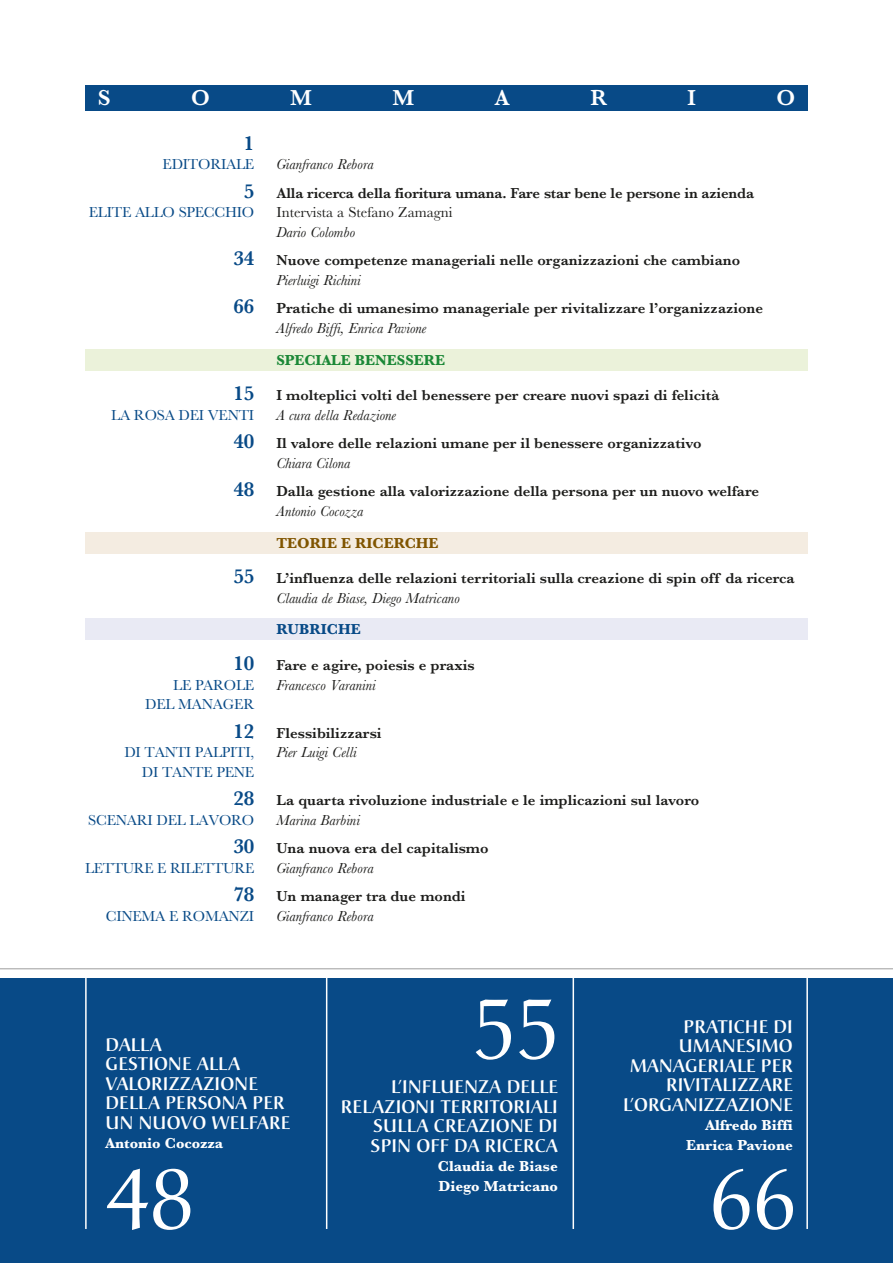
<style>
.page{position:relative;width:893px;height:1263px;background:#fff}
.page>*{position:absolute;margin:0;border:0;box-sizing:border-box;transform-origin:0 0}
.t1{font:84px "Christiana";color:#fff}
.t2{font:600 22.5px "Baskerville";color:#fff}
.t3{font:600 21px "Baskerville";letter-spacing:-.015em;color:#084a87}
.t4{font:500 18px/19.5px "Christiana";letter-spacing:.01em;color:#fff;text-align:right}
.t5{font:600 15px "Baskerville";color:#1d1d1b}
.t6{font:italic 15px "Baskerville";color:#1d1d1b}
.t7{font:15px/19.5px "Baskerville";letter-spacing:-.015em;color:#084a87;text-align:right}
.t8{font:700 15px/19.5px "Baskerville";color:#fff;text-align:right}
.t9{font:15px "Baskerville";color:#1d1d1b}
.t10{font:700 15px "Baskerville";color:#1b8837}
.t11{font:700 15px "Baskerville";color:#805500}
.t12{font:700 15px "Baskerville";color:#084a87}
</style>
<div class="page">
<div style="left:0;top:978px;width:893px;height:285px;background:#084a87"></div>
<hr style="left:573px;top:972px;width:1px;height:257px;background:#fff">
<hr style="left:326px;top:972px;width:1px;height:257px;background:#fff">
<hr style="left:85px;top:972px;width:2px;height:257px;background:#fff">
<hr style="left:806px;top:972px;width:2px;height:257px;background:#fff">
<hr style="left:0;top:968px;width:893px;height:1px;background:#9d9d9d">
<div style="left:85px;top:85px;width:723px;height:26px;background:#084a87"></div>
<div style="left:85px;top:533px;width:723px;height:21px;background:#f4ece1"></div>
<div style="left:85px;top:350px;width:723px;height:21px;background:#ebf2da"></div>
<div style="left:85px;top:618px;width:723px;height:22px;background:#e9eaf4"></div>
<h2 class="t2" style="left:98px;top:82px;width:14px">S</h2>
<h2 class="t2" style="left:191px;top:82px;width:20px">O</h2>
<h2 class="t2" style="left:290px;top:82px;width:23px">M</h2>
<h2 class="t2" style="left:392px;top:82px;width:23px">M</h2>
<h2 class="t2" style="left:495px;top:82px;width:17px">A</h2>
<h2 class="t2" style="left:590px;top:82px;width:18px">R</h2>
<h2 class="t2" style="left:688px;top:82px;width:10px">I</h2>
<h2 class="t2" style="left:776px;top:82px;width:20px">O</h2>
<h3 class="t3" style="left:244px;top:128px;width:12px">1</h3>
<p class="t7" style="left:163px;top:155px;width:93px">EDITORIALE</p>
<h3 class="t3" style="left:244px;top:176px;width:12px">5</h3>
<p class="t7" style="left:89px;top:203px;width:167px">ELITE ALLO SPECCHIO</p>
<h3 class="t3" style="left:234px;top:243px;width:22px">34</h3>
<h3 class="t3" style="left:234px;top:292px;width:22px">66</h3>
<h3 class="t3" style="left:234px;top:379px;width:22px">15</h3>
<p class="t7" style="left:111px;top:405px;width:144px">LA ROSA DEI VENTI</p>
<h3 class="t3" style="left:234px;top:426px;width:22px">40</h3>
<h3 class="t3" style="left:234px;top:475px;width:22px">48</h3>
<h3 class="t3" style="left:234px;top:562px;width:22px">55</h3>
<h3 class="t3" style="left:234px;top:649px;width:22px">10</h3>
<p class="t7" style="left:145px;top:675px;width:111px">LE PAROLE<br>DEL MANAGER</p>
<h3 class="t3" style="left:234px;top:716px;width:22px">12</h3>
<p class="t7" style="left:124px;top:743px;width:131px">DI TANTI PALPITI,<br>DI TANTE PENE</p>
<h3 class="t3" style="left:234px;top:783px;width:22px">28</h3>
<p class="t7" style="left:88px;top:810px;width:167px">SCENARI DEL LAVORO</p>
<h3 class="t3" style="left:234px;top:831px;width:22px">30</h3>
<p class="t7" style="left:85px;top:858px;width:171px">LETTURE E RILETTURE</p>
<h3 class="t3" style="left:234px;top:879px;width:22px">78</h3>
<p class="t7" style="left:106px;top:906px;width:150px">CINEMA E ROMANZI</p>
<p class="t6" style="left:276px;top:154px;width:99px">Gianfranco Rebora</p>
<p class="t5" style="left:276px;top:182px;width:479px">Alla ricerca della fioritura umana. Fare star bene le persone in azienda</p>
<p class="t9" style="left:276px;top:203px;width:178px">Intervista a Stefano Zamagni</p>
<p class="t6" style="left:276px;top:222px;width:80px">Dario Colombo</p>
<p class="t5" style="left:276px;top:250px;width:465px">Nuove competenze manageriali nelle organizzazioni che cambiano</p>
<p class="t6" style="left:276px;top:270px;width:86px">Pierluigi Richini</p>
<p class="t5" style="left:276px;top:298px;width:488px">Pratiche di umanesimo manageriale per rivitalizzare l’organizzazione</p>
<p class="t6" style="left:276px;top:318px;width:152px">Alfredo Biffi, Enrica Pavione</p>
<p class="t10" style="left:276px;top:350px;width:170px">SPECIALE BENESSERE</p>
<p class="t5" style="left:276px;top:385px;width:444px">I molteplici volti del benessere per creare nuovi spazi di felicità</p>
<p class="t6" style="left:276px;top:405px;width:121px">A cura della Redazione</p>
<p class="t5" style="left:276px;top:433px;width:427px">Il valore delle relazioni umane per il benessere organizzativo</p>
<p class="t6" style="left:276px;top:453px;width:76px">Chiara Cilona</p>
<p class="t5" style="left:276px;top:481px;width:484px">Dalla gestione alla valorizzazione della persona per un nuovo welfare</p>
<p class="t6" style="left:276px;top:501px;width:89px">Antonio Cocozza</p>
<p class="t11" style="left:276px;top:533px;width:164px">TEORIE E RICERCHE</p>
<p class="t5" style="left:276px;top:568px;width:520px">L’influenza delle relazioni territoriali sulla creazione di spin off da ricerca</p>
<p class="t6" style="left:276px;top:588px;width:185px">Claudia de Biase, Diego Matricano</p>
<p class="t12" style="left:276px;top:619px;width:86px">RUBRICHE</p>
<p class="t5" style="left:276px;top:655px;width:200px">Fare e agire, poiesis e praxis</p>
<p class="t6" style="left:276px;top:675px;width:101px">Francesco Varanini</p>
<p class="t5" style="left:276px;top:722px;width:107px">Flessibilizzarsi</p>
<p class="t6" style="left:276px;top:742px;width:82px">Pier Luigi Celli</p>
<p class="t5" style="left:276px;top:790px;width:424px">La quarta rivoluzione industriale e le implicazioni sul lavoro</p>
<p class="t6" style="left:276px;top:810px;width:85px">Marina Barbini</p>
<p class="t5" style="left:276px;top:838px;width:214px">Una nuova era del capitalismo</p>
<p class="t6" style="left:276px;top:858px;width:99px">Gianfranco Rebora</p>
<p class="t5" style="left:276px;top:886px;width:191px">Un manager tra due mondi</p>
<p class="t6" style="left:276px;top:906px;width:99px">Gianfranco Rebora</p>
<p class="t4" style="left:106px;top:1035px;width:136px;text-align:left">DALLA<br>GESTIONE ALLA</p>
<p class="t4" style="left:106px;top:1074px;width:186px;text-align:left">VALORIZZAZIONE<br>DELLA PERSONA PER<br>UN NUOVO WELFARE</p>
<p class="t8" style="left:106px;top:1134px;width:119px">Antonio Cocozza</p>
<h1 class="t1" style="left:106px;top:1147px;width:90px">48</h1>
<h1 class="t1" style="left:472px;top:977px;width:90px">55</h1>
<p class="t4" style="left:341px;top:1077px;width:218px">L’INFLUENZA DELLE<br>RELAZIONI TERRITORIALI<br>SULLA CREAZIONE DI<br>SPIN OFF DA RICERCA</p>
<p class="t8" style="left:438px;top:1156px;width:122px;text-align:left">Claudia de Biase<br>Diego Matricano</p>
<p class="t4" style="left:623px;top:1017px;width:171px">PRATICHE DI<br>UMANESIMO<br>MANAGERIALE PER<br>RIVITALIZZARE<br>L’ORGANIZZAZIONE</p>
<p class="t8" style="left:686px;top:1116px;width:108px">Alfredo Biffi<br>Enrica Pavione</p>
<h1 class="t1" style="left:708px;top:1147px;width:90px">66</h1>
</div>
